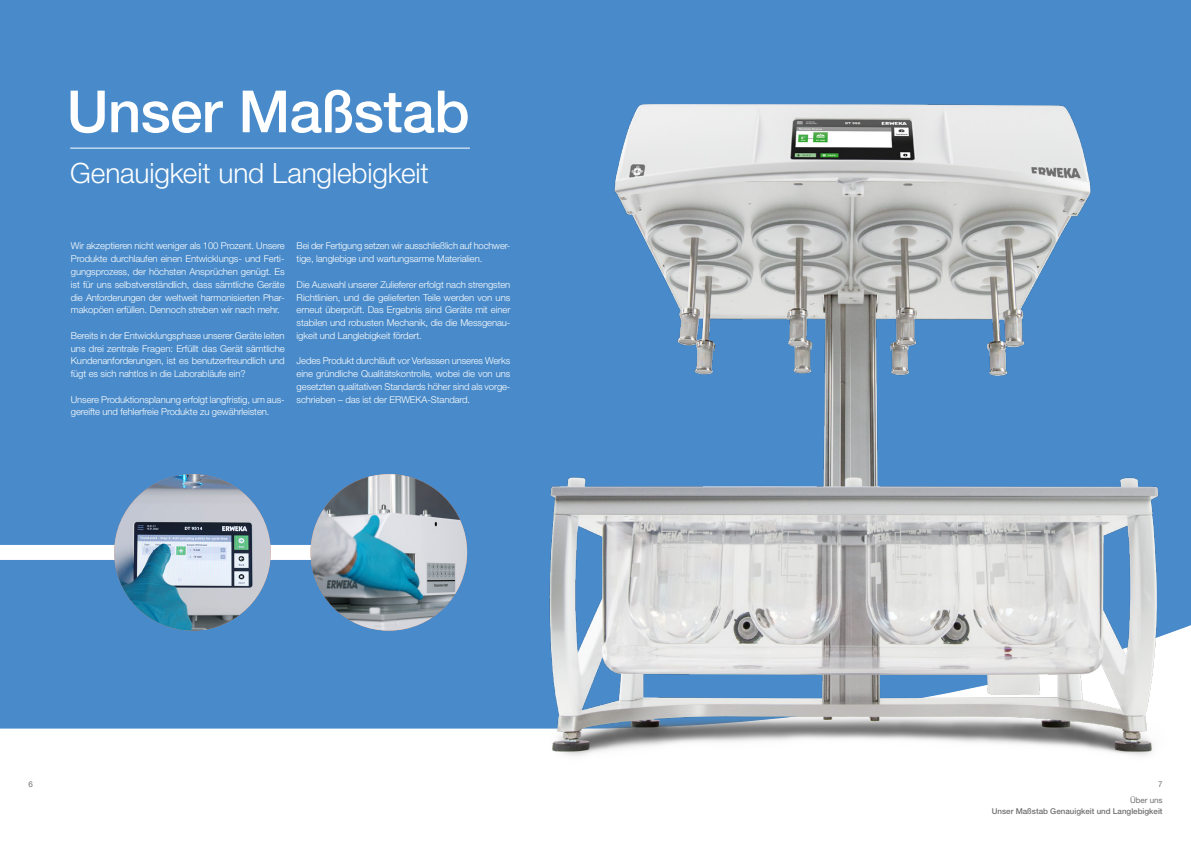
<style>
.page{position:relative;width:1191px;height:842px;background:#fff}
.page>*{position:absolute;margin:0;border:0;box-sizing:border-box;transform-origin:0 0}
.t1{font:500 58.2px "Helvetica Neue LT Std";letter-spacing:-.01em;color:#fff}
.t2{font:300 28px "Helvetica Neue LT Std";letter-spacing:-.005em;color:#fff}
.t3{font:300 9.5px/12.8px "Helvetica Neue LT Std";letter-spacing:-.01em;color:#fff;text-align:justify}
.t4{font:500 8px "Helvetica Neue LT Std";color:#706f6f}
.t5{font:8px/15.8px "Helvetica Neue LT Std";color:#706f6f;text-align:right}
</style>
<div class="page">
<div style="left:0;top:0;width:1191px;height:622px;background:#498bca"></div>
<div style="left:0;top:622px;width:486px;height:107px;background:#498bca"></div>
<div style="left:0;top:545px;width:431px;height:15px;background:#fff"></div>
<img style="left:486px;top:43px;width:705px;height:713px">
<img style="left:114px;top:474px;width:157px;height:157px;border-radius:78px">
<img style="left:310px;top:474px;width:157px;height:157px;border-radius:78px">
<hr style="left:70px;top:148px;width:400px;height:1px;background:#fff">
<h1 class="t1" style="left:67px;top:77px;width:405px">Unser Maßstab</h1>
<h2 class="t2" style="left:70px;top:156px;width:360px">Genauigkeit und Langlebigkeit</h2>
<p class="t3" style="left:71px;top:239px;width:215px">Wir akzeptieren nicht weniger als 100 Prozent. Unsere Produkte durchlaufen einen Entwicklungs- und Ferti&shy;gungsprozess, der höchsten Ansprüchen genügt. Es ist für uns selbstverständlich, dass sämtliche Geräte die Anforderungen der weltweit harmonisierten Phar&shy;makopöen erfüllen. Dennoch streben wir nach mehr.</p>
<p class="t3" style="left:71px;top:329px;width:215px">Bereits in der Entwicklungsphase unserer Geräte leiten uns drei zentrale Fragen: Erfüllt das Gerät sämtliche Kundenanforderungen, ist es benutzerfreundlich und fügt es sich nahtlos in die Laborabläufe ein?</p>
<p class="t3" style="left:71px;top:393px;width:215px">Unsere Produktionsplanung erfolgt langfristig, um aus&shy;gereifte und fehlerfreie Produkte zu gewährleisten.</p>
<p class="t3" style="left:297px;top:239px;width:215px">Bei der Fertigung setzen wir ausschließlich auf hochwer&shy;tige, langlebige und wartungsarme Materialien.</p>
<p class="t3" style="left:297px;top:278px;width:215px">Die Auswahl unserer Zulieferer erfolgt nach strengsten Richtlinien, und die gelieferten Teile werden von uns erneut überprüft. Das Ergebnis sind Geräte mit einer stabilen und robusten Mechanik, die die Messgenau&shy;igkeit und Langlebigkeit fördert.</p>
<p class="t3" style="left:297px;top:354px;width:215px">Jedes Produkt durchläuft vor Verlassen unseres Werks eine gründliche Qualitätskontrolle, wobei die von uns gesetzten qualitativen Standards höher sind als vorge&shy;schrieben – das ist der ERWEKA-Standard.</p>
<p class="t5" style="left:28px;top:776px;width:6px">6</p>
<p class="t5" style="left:1130px;top:776px;width:34px">7<br>Über uns</p>
<p class="t4" style="left:991px;top:806px;width:172px">Unser Maßstab Genauigkeit und Langlebigkeit</p>
</div>
